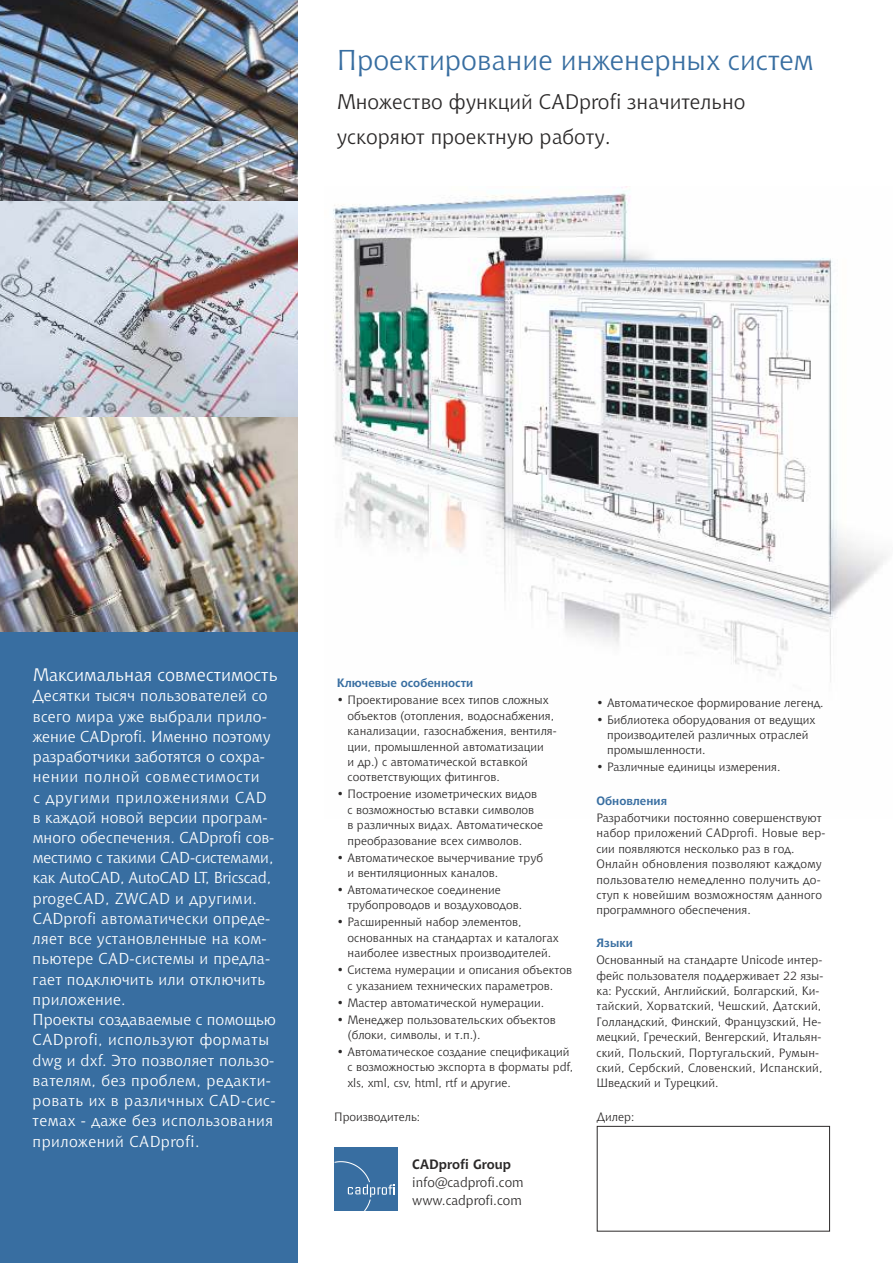
<style>
.page{position:relative;width:893px;height:1263px;background:#fff}
.page>*{position:absolute;margin:0;border:0;box-sizing:border-box;transform-origin:0 0}
.t1{font:28.5px "Chianti BT";color:#386ea1}
.t2{font:21px/35.1px "Chianti BT";color:#2b2929}
.t3{font:18px "Chianti BT";color:#fff}
.t4{font:15.75px/20.2px "Chianti BT";letter-spacing:.015em;color:#fff}
.t5{font:13.5px/18.5px "Chianti BT";color:#2b2929}
.t6{font:700 13.5px "Chianti BT";color:#2b2929}
.t7{font:12px/15.5px "Chianti BT";color:#2b2929}
.t8{font:700 12px "Chianti BT";color:#386ea1}
</style>
<div class="page">
<img style="left:333px;top:187px;width:553px;height:495px">
<div style="left:335px;top:1147px;width:63px;height:64px;background:#386ea1"></div>
<svg style="left:335px;top:1161px;width:60px;height:50px"></svg>
<div style="left:597px;top:1126px;width:233px;height:105px;border:1px solid #2b2929"></div>
<div style="left:0;top:629px;width:298px;height:634px;background:#386ea1"></div>
<img style="left:0;top:0;width:298px;height:631px">
<h1 class="t1" style="left:337px;top:49px;width:478px">Проектирование инженерных систем</h1>
<h2 class="t2" style="left:337px;top:86px;width:410px">Множество функций CADprofi значительно ускоряют проектную работу.</h2>
<h3 class="t3" style="left:33px;top:667px;width:246px">Максимальная совместимость</h3>
<p class="t4" style="left:33px;top:687px;width:245px">Десятки тысяч пользователей со всего мира уже выбрали прило&shy;жение CADprofi. Именно поэтому разработчики заботятся о сохра&shy;нении полной совместимости<br>с другими приложениями CAD в каждой новой версии програм&shy;много обеспечения. CADprofi сов&shy;местимо с такими CAD-системами, как AutoCAD, AutoCAD LT, Bricscad, progeCAD, ZWCAD и другими.<br>CADprofi автоматически опреде&shy;ляет все установленные на ком&shy;пьютере CAD-системы и предла&shy;гает подключить или отключить приложение.<br>Проекты создаваемые с помощью<br>CADprofi, используют форматы dwg и dxf. Это позволяет пользо&shy;вателям, без проблем, редакти&shy;ровать их в различных CAD-сис&shy;темах - даже без использования приложений CADprofi.</p>
<p class="t8" style="left:337px;top:678px;width:138px">Ключевые особенности</p>
<p class="t7" style="left:348px;top:693px;width:211px;text-indent:-11px">• Проектирование всех типов сложных объектов (отопления, водоснабжения, канализации, газоснабжения, вентиля&shy;ции, промышленной автоматизации<br>и др.) с автоматической вставкой соответствующих фитингов.</p>
<p class="t7" style="left:348px;top:788px;width:197px;text-indent:-11px">• Построение изометрических видов с возможностью вставки символов в различных видах. Автоматическое преобразование всех символов.</p>
<p class="t7" style="left:348px;top:851px;width:197px;text-indent:-11px">• Автоматическое вычерчивание труб и вентиляционных каналов.</p>
<p class="t7" style="left:348px;top:883px;width:176px;text-indent:-11px">• Автоматическое соединение трубопроводов и воздуховодов.</p>
<p class="t7" style="left:348px;top:915px;width:213px;text-indent:-11px">• Расширенный набор элементов, основанных на стандартах и каталогах наиболее известных производителей.</p>
<p class="t7" style="left:348px;top:963px;width:226px;text-indent:-11px">• Система нумерации и описания объектов с указанием технических параметров.</p>
<p class="t7" style="left:337px;top:996px;width:209px">• Мастер автоматической нумерации.</p>
<p class="t7" style="left:348px;top:1013px;width:210px;text-indent:-11px">• Менеджер пользовательских объектов (блоки, символы, и т.п.).</p>
<p class="t7" style="left:348px;top:1045px;width:227px;text-indent:-11px">• Автоматическое создание спецификаций с возможностью экспорта в форматы pdf, xls, xml, csv, html, rtf и другие.</p>
<p class="t7" style="left:596px;top:696px;width:229px">• Автоматическое формирование легенд.</p>
<p class="t7" style="left:607px;top:713px;width:210px;text-indent:-11px">• Библиотека оборудования от ведущих производителей различных отраслей промышленности.</p>
<p class="t7" style="left:596px;top:760px;width:186px">• Различные единицы измерения.</p>
<p class="t8" style="left:596px;top:796px;width:72px">Обновления</p>
<p class="t7" style="left:596px;top:811px;width:230px">Разработчики постоянно совершенствуют набор приложений CADprofi. Новые вер&shy;сии появляются несколько раз в год.<br>Онлайн обновления позволяют каждому пользователю немедленно получить до&shy;ступ к новейшим возможностям данного программного обеспечения.</p>
<p class="t7" style="left:596px;top:953px;width:229px">Основанный на стандарте Unicode интер&shy;фейс пользователя поддерживает 22 язы&shy;ка: Русский, Английский, Болгарский, Ки&shy;тайский, Хорватский, Чешский, Датский, Голландский, Финский, Французский, Не&shy;мецкий, Греческий, Венгерский, Итальян&shy;ский, Польский, Португальский, Румын&shy;ский, Сербский, Словенский, Испанский, Шведский и Турецкий.</p>
<p class="t8" style="left:596px;top:938px;width:38px">Языки</p>
<p class="t7" style="left:334px;top:1110px;width:88px">Производитель:</p>
<p class="t7" style="left:597px;top:1110px;width:39px">Дилер:</p>
<p class="t6" style="left:412px;top:1158px;width:100px">CADprofi Group</p>
<p class="t5" style="left:412px;top:1174px;width:113px">info@cadprofi.com www.cadprofi.com</p>
</div>
